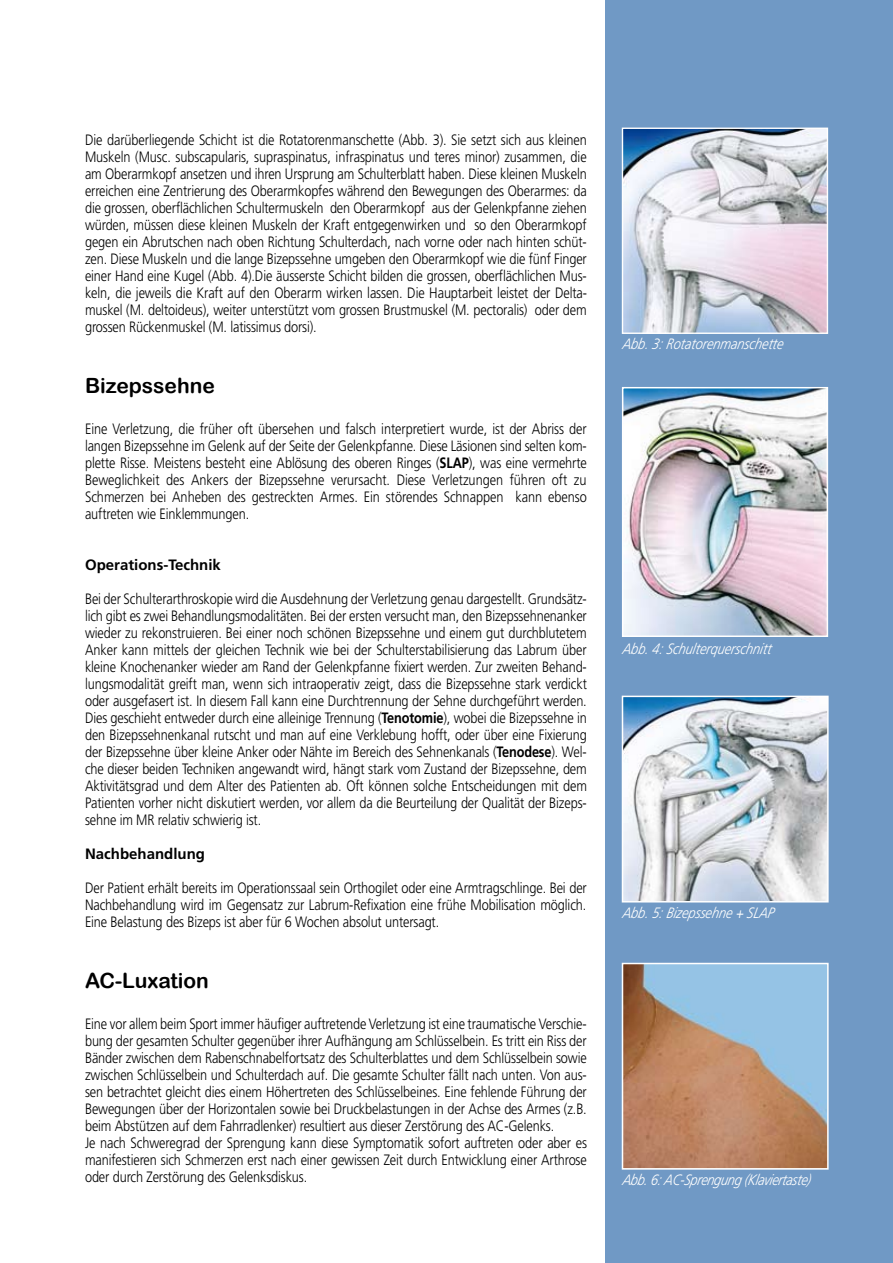
<style>
.page{position:relative;width:893px;height:1263px;background:#fff}
.page>*{position:absolute;margin:0;border:0;box-sizing:border-box;transform-origin:0 0}
.t1{font:21px "Arial Rounded MT Bold";color:#000}
.t2{font:300 15px/17px "Frutiger";letter-spacing:-.01em;color:#000;text-align:justify;scale:.85 1}
.t3{font:italic 300 15px "Frutiger";color:#fff;scale:.85 1}
.t4{font:700 15px "Frutiger";color:#000}
.s1{font-weight:700}
</style>
<div class="page">
<div style="left:605px;top:0;width:288px;height:1263px;background:#7099c5"></div>
<svg style="left:625px;top:699px;width:201px;height:200px"></svg>
<div style="left:622px;top:696px;width:207px;height:206px;border:2px solid #fff"></div>
<svg style="left:625px;top:966px;width:201px;height:201px"></svg>
<div style="left:622px;top:963px;width:207px;height:207px;border:2px solid #fff"></div>
<img style="left:625px;top:390px;width:200px;height:244px">
<div style="left:622px;top:387px;width:206px;height:250px;border:2px solid #fff"></div>
<img style="left:624px;top:130px;width:202px;height:202px">
<div style="left:622px;top:128px;width:206px;height:206px;border:1px solid #fff"></div>
<p class="t2" style="left:85px;top:131px;width:592px">Die darüberliegende Schicht ist die Rotatorenmanschette (Abb. 3). Sie setzt sich aus kleinen Muskeln (Musc. subscapularis, supraspinatus, infraspinatus und teres minor) zusammen, die am Oberarmkopf ansetzen und ihren Ursprung am Schulterblatt haben. Diese kleinen Muskeln erreichen eine Zentrierung des Oberarmkopfes während den Bewegungen des Oberarmes: da die grossen, oberflächlichen Schultermuskeln den Oberarmkopf aus der Gelenkpfanne ziehen würden, müssen diese kleinen Muskeln der Kraft entgegenwirken und so den Oberarmkopf gegen ein Abrutschen nach oben Richtung Schulterdach, nach vorne oder nach hinten schüt&shy;zen. Diese Muskeln und die lange Bizepssehne umgeben den Oberarmkopf wie die fünf Finger einer Hand eine Kugel (Abb. 4).Die äusserste Schicht bilden die grossen, oberflächlichen Mus&shy;keln, die jeweils die Kraft auf den Oberarm wirken lassen. Die Hauptarbeit leistet der Delta&shy;muskel (M. deltoideus), weiter unterstützt vom grossen Brustmuskel (M. pectoralis) oder dem grossen Rückenmuskel (M. latissimus dorsi).</p>
<h1 class="t1" style="left:85px;top:373px;width:131px">Bizepssehne</h1>
<p class="t2" style="left:85px;top:420px;width:592px">Eine Verletzung, die früher oft übersehen und falsch interpretiert wurde, ist der Abriss der langen Bizepssehne im Gelenk auf der Seite der Gelenkpfanne. Diese Läsionen sind selten kom&shy;plette Risse. Meistens besteht eine Ablösung des oberen Ringes (<span class="s1">SLAP</span>), was eine vermehrte Beweglichkeit des Ankers der Bizepssehne verursacht. Diese Verletzungen führen oft zu Schmerzen bei Anheben des gestreckten Armes. Ein störendes Schnappen kann ebenso auftreten wie Einklemmungen.</p>
<p class="t4" style="left:85px;top:556px;width:137px">Operations-Technik</p>
<p class="t2" style="left:85px;top:590px;width:592px">Bei der Schulterarthroskopie wird die Ausdehnung der Verletzung genau dargestellt. Grundsätz&shy;lich gibt es zwei Behandlungsmodalitäten. Bei der ersten versucht man, den Bizepssehnenanker wieder zu rekonstruieren. Bei einer noch schönen Bizepssehne und einem gut durchblutetem Anker kann mittels der gleichen Technik wie bei der Schulterstabilisierung das Labrum über kleine Knochenanker wieder am Rand der Gelenkpfanne fixiert werden. Zur zweiten Behand&shy;lungsmodalität greift man, wenn sich intraoperativ zeigt, dass die Bizepssehne stark verdickt oder ausgefasert ist. In diesem Fall kann eine Durchtrennung der Sehne durchgeführt werden.<br>Dies geschieht entweder durch eine alleinige Trennung (<span class="s1">Tenotomie</span>), wobei die Bizepssehne in den Bizepssehnenkanal rutscht und man auf eine Verklebung hofft, oder über eine Fixierung der Bizepssehne über kleine Anker oder Nähte im Bereich des Sehnenkanals (<span class="s1">Tenodese</span>). Wel&shy;che dieser beiden Techniken angewandt wird, hängt stark vom Zustand der Bizepssehne, dem Aktivitätsgrad und dem Alter des Patienten ab. Oft können solche Entscheidungen mit dem Patienten vorher nicht diskutiert werden, vor allem da die Beurteilung der Qualität der Bizeps&shy;sehne im MR relativ schwierig ist.</p>
<p class="t4" style="left:85px;top:845px;width:121px">Nachbehandlung</p>
<p class="t2" style="left:85px;top:879px;width:592px">Der Patient erhält bereits im Operationssaal sein Orthogilet oder eine Armtragschlinge. Bei der Nachbehandlung wird im Gegensatz zur Labrum-Refixation eine frühe Mobilisation möglich.<br>Eine Belastung des Bizeps ist aber für 6 Wochen absolut untersagt.</p>
<h1 class="t1" style="left:85px;top:968px;width:125px">AC-Luxation</h1>
<p class="t2" style="left:85px;top:1015px;width:592px;text-align:left">Eine vor allem beim Sport immer häufiger auftretende Verletzung ist eine traumatische Verschie&shy;bung der gesamten Schulter gegenüber ihrer Aufhängung am Schlüsselbein. Es tritt ein Riss der Bänder zwischen dem Rabenschnabelfortsatz des Schulterblattes und dem Schlüsselbein sowie zwischen Schlüsselbein und Schulterdach auf. Die gesamte Schulter fällt nach unten. Von aus&shy;sen betrachtet gleicht dies einem Höhertreten des Schlüsselbeines. Eine fehlende Führung der Bewegungen über der Horizontalen sowie bei Druckbelastungen in der Achse des Armes (z.B. beim Abstützen auf dem Fahrradlenker) resultiert aus dieser Zerstörung des AC-Gelenks.<br>Je nach Schweregrad der Sprengung kann diese Symptomatik sofort auftreten oder aber es manifestieren sich Schmerzen erst nach einer gewissen Zeit durch Entwicklung einer Arthrose oder durch Zerstörung des Gelenksdiskus.</p>
<p class="t3" style="left:622px;top:335px;width:194px">Abb.3:Rotatorenmanschette</p>
<p class="t3" style="left:622px;top:640px;width:180px">Abb.4:Schulterquerschnitt</p>
<p class="t3" style="left:622px;top:904px;width:180px">Abb.5:Bizepssehne + SLA P</p>
<p class="t3" style="left:622px;top:1171px;width:223px">A bb.6:A C-Sp reng ung (Klaviertaste)</p>
</div>
